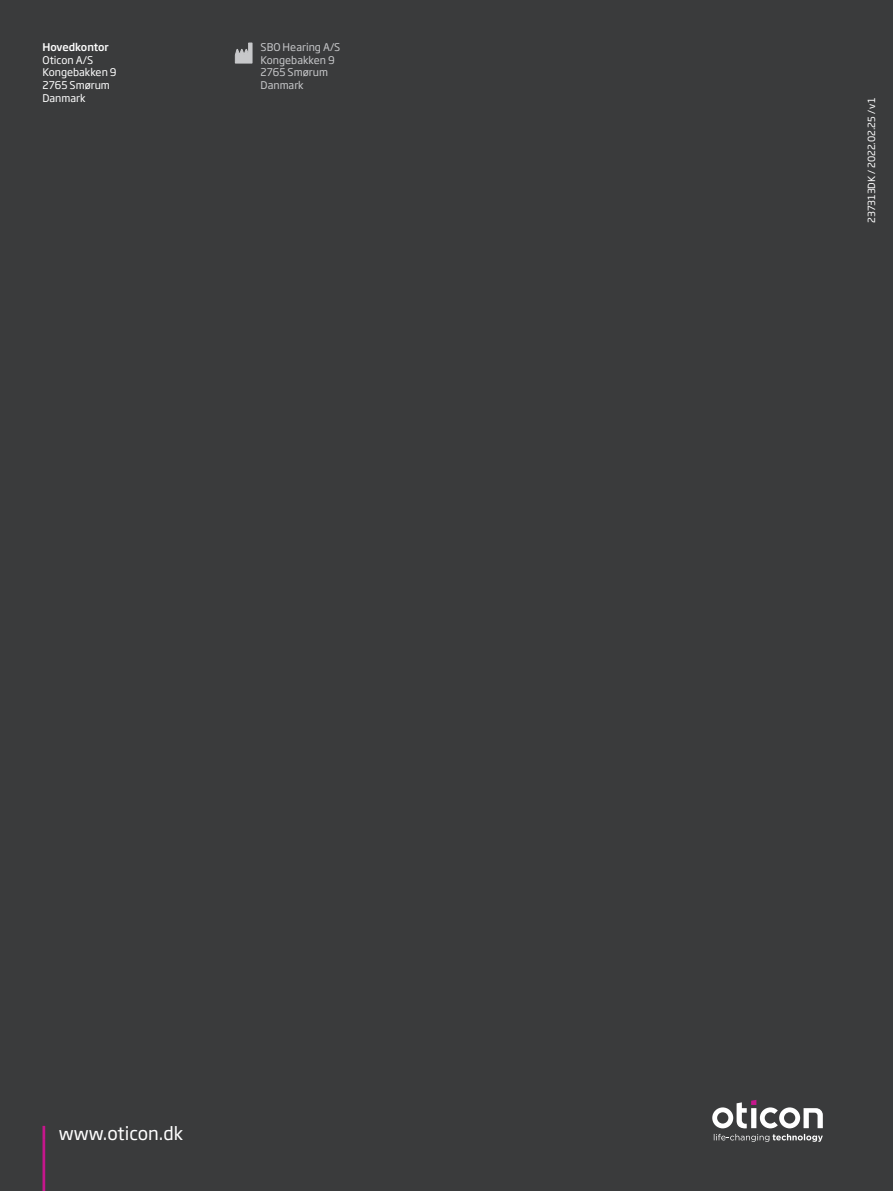
<style>
.page{position:relative;width:893px;height:1191px;background:#3a3b3c}
.page>*{position:absolute;margin:0;border:0;box-sizing:border-box;transform-origin:0 0}
.t1{font:18px "Soho Gothic Pro";color:#fff}
.t2{font:10.5px/12.8px "Soho Gothic Pro";color:#c7c8ca}
.t3{font:10.5px/12.8px "Soho Gothic Pro";color:#fff}
.t4{font:500 10.5px "Soho Gothic Pro";letter-spacing:-.01em;color:#fff}
.t5{font:9.75px "Soho Gothic Pro";color:#fff}
</style>
<div class="page">
<svg style="left:712px;top:1100px;width:111px;height:41px"></svg>
<svg style="left:235px;top:43px;width:18px;height:21px"></svg>
<svg style="left:43px;top:1125px;width:2px;height:15px"></svg>
<hr style="left:43px;top:1140px;width:2px;height:51px;background:#c5168c">
<p class="t4" style="left:43px;top:39px;width:68px">Hovedkontor</p>
<p class="t3" style="left:43px;top:53px;width:76px">Oticon A/S<br>Kongebakken 9<br>2765 Smørum<br>Danmark</p>
<p class="t2" style="left:261px;top:40px;width:81px">SBO Hearing A/S<br>Kongebakken 9<br>2765 Smørum<br>Danmark</p>
<h1 class="t1" style="left:59px;top:1119px;width:126px">www.oticon.dk</h1>
<p class="t5" style="left:864px;top:223px;width:126px;rotate:-90deg">237313DK / 2022.02.25 / v1</p>
</div>
